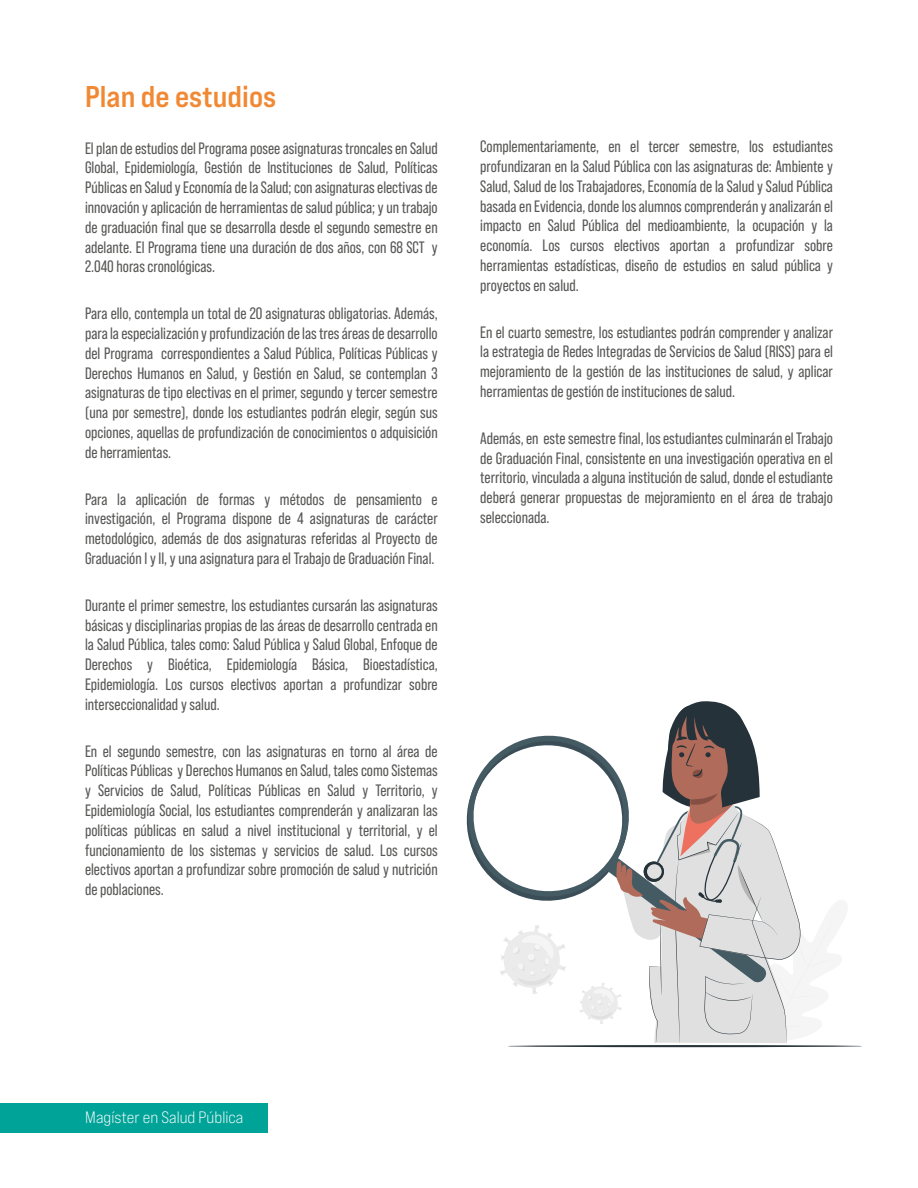
<style>
.page{position:relative;width:918px;height:1188px;background:#fff}
.page>*{position:absolute;margin:0;border:0;box-sizing:border-box;transform-origin:0 0}
.t1{font:700 expanded 30px "Bebas Neue Pro";color:#f18934}
.t2{font:16.5px/19.8px "Bebas Neue Pro";color:#575756;text-align:justify}
.t3{font:expanded 16.5px "Bebas Neue Pro";color:#fff}
</style>
<div class="page">
<div style="left:0;top:1103px;width:267px;height:30px;background:#00a398"></div>
<hr style="left:507px;top:1045px;width:355px;height:2px;background:#263239;border-radius:50%">
<svg style="left:466px;top:701px;width:370px;height:342px"></svg>
<h1 class="t1" style="left:85px;top:78px;width:193px">Plan de estudios</h1>
<p class="t2" style="left:85px;top:138px;width:354px">El plan de estudios del Programa posee asignaturas troncales en Salud Global, Epidemiología, Gestión de Instituciones de Salud, Políticas Públicas en Salud y Economía de la Salud; con asignaturas electivas de innovación y aplicación de herramientas de salud pública; y un trabajo de graduación final que se desarrolla desde el segundo semestre en adelante. El Programa tiene una duración de dos años, con 68 SCT y 2.040 horas cronológicas.</p>
<p class="t2" style="left:85px;top:303px;width:354px">Para ello, contempla un total de 20 asignaturas obligatorias. Además, para la especialización y profundización de las tres áreas de desarrollo del Programa correspondientes a Salud Pública, Políticas Públicas y Derechos Humanos en Salud, y Gestión en Salud, se contemplan 3 asignaturas de tipo electivas en el primer, segundo y tercer semestre (una por semestre), donde los estudiantes podrán elegir, según sus opciones, aquellas de profundización de conocimientos o adquisición de herramientas.</p>
<p class="t2" style="left:85px;top:489px;width:354px">Para la aplicación de formas y métodos de pensamiento e investigación, el Programa dispone de 4 asignaturas de carácter metodológico, además de dos asignaturas referidas al Proyecto de Graduación I y II, y una asignatura para el Trabajo de Graduación Final.</p>
<p class="t2" style="left:85px;top:595px;width:354px">Durante el primer semestre, los estudiantes cursarán las asignaturas básicas y disciplinarias propias de las áreas de desarrollo centrada en la Salud Pública, tales como: Salud Pública y Salud Global, Enfoque de Derechos y Bioética, Epidemiología Básica, Bioestadística, Epidemiología. Los cursos electivos aportan a profundizar sobre interseccionalidad y salud.</p>
<p class="t2" style="left:85px;top:741px;width:354px">En el segundo semestre, con las asignaturas en torno al área de Políticas Públicas y Derechos Humanos en Salud, tales como Sistemas y Servicios de Salud, Políticas Públicas en Salud y Territorio, y Epidemiología Social, los estudiantes comprenderán y analizaran las políticas públicas en salud a nivel institucional y territorial, y el funcionamiento de los sistemas y servicios de salud. Los cursos electivos aportan a profundizar sobre promoción de salud y nutrición de poblaciones.</p>
<p class="t2" style="left:480px;top:137px;width:354px">Complementariamente, en el tercer semestre, los estudiantes profundizaran en la Salud Pública con las asignaturas de: Ambiente y Salud, Salud de los Trabajadores, Economía de la Salud y Salud Pública basada en Evidencia, donde los alumnos comprenderán y analizarán el impacto en Salud Pública del medioambiente, la ocupación y la economía. Los cursos electivos aportan a profundizar sobre herramientas estadísticas, diseño de estudios en salud pública y proyectos en salud.</p>
<p class="t2" style="left:480px;top:322px;width:354px">En el cuarto semestre, los estudiantes podrán comprender y analizar la estrategia de Redes Integradas de Servicios de Salud (RISS) para el mejoramiento de la gestión de las instituciones de salud, y aplicar herramientas de gestión de instituciones de salud.</p>
<p class="t2" style="left:480px;top:428px;width:354px">Además, en este semestre final, los estudiantes culminarán el Trabajo de Graduación Final, consistente en una investigación operativa en el territorio, vinculada a alguna institución de salud, donde el estudiante deberá generar propuestas de mejoramiento en el área de trabajo seleccionada.</p>
<p class="t3" style="left:85px;top:1107px;width:160px">Magíster en Salud Pública</p>
</div>
